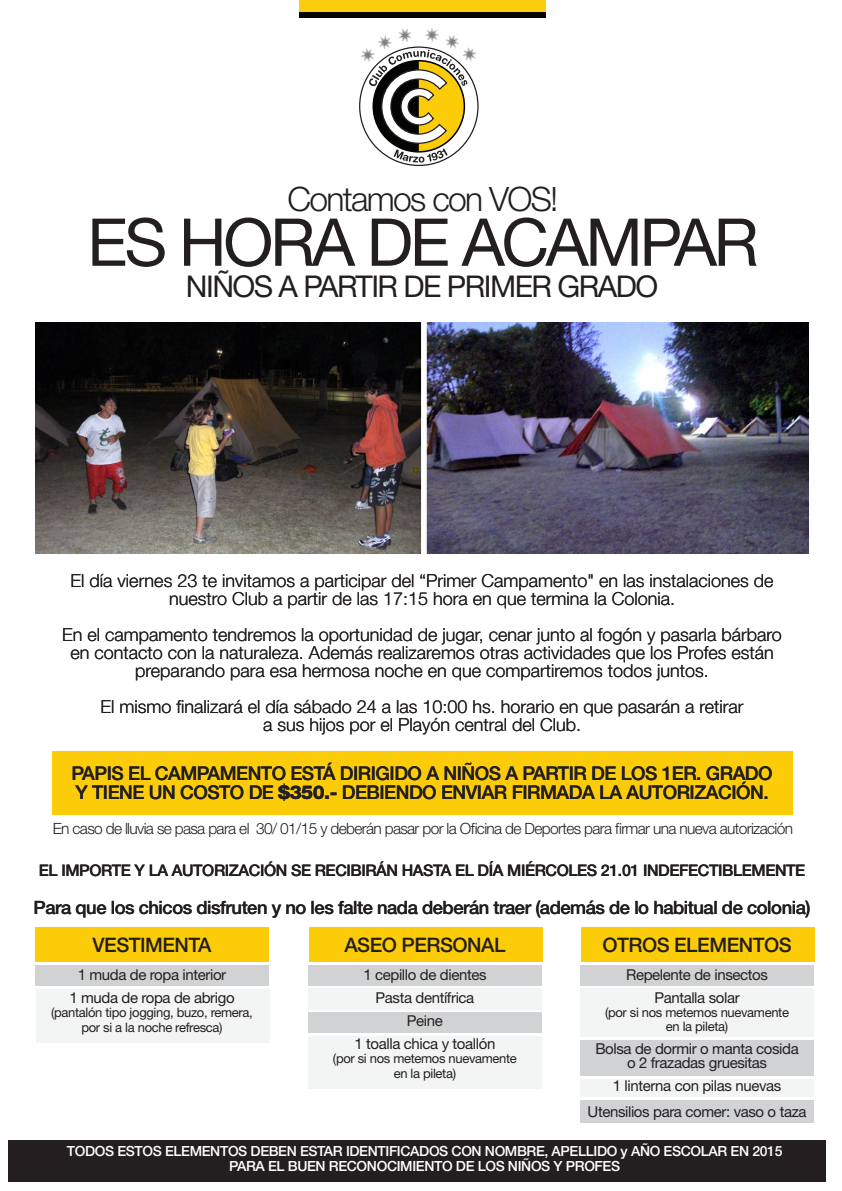
<style>
.page{position:relative;width:842px;height:1191px;background:#fff}
.page>*{position:absolute;margin:0;border:0;box-sizing:border-box;transform-origin:0 0}
.t1{font:66px "Helvetica Neue LT Std";letter-spacing:-.05em;color:#231f20}
.t2{font:300 33.6px "Helvetica Neue LT Std";letter-spacing:-.05em;color:#231f20}
.t3{font:30px "Helvetica Neue LT Std";letter-spacing:-.05em;color:#231f20}
.t4{font:500 20px "Helvetica Neue LT Std";letter-spacing:-.025em;color:#231f20}
.t5{font:500 19px/19.2px "Helvetica Neue LT Std";letter-spacing:-.025em;color:#231f20}
.t6{font:500 18.4px "Helvetica Neue LT Std";letter-spacing:-.025em;color:#231f20}
.t7{font:300 18px/18px "Helvetica Neue LT Std";color:#231f20;text-align:center}
.t8{font:500 16px "Helvetica Neue LT Std";letter-spacing:-.025em;color:#231f20}
.t9{font:300 15.5px "Helvetica Neue LT Std";letter-spacing:-.04em;color:#231f20}
.t10{font:15px/23px "Helvetica Neue LT Std";letter-spacing:-.025em;color:#231f20;text-align:center}
.t11{font:500 14px/15px "Helvetica Neue LT Std";letter-spacing:-.025em;color:#fff;text-align:center}
.t12{font:13px/15px "Helvetica Neue LT Std";letter-spacing:-.025em;color:#231f20;text-align:center}
.s1{font-weight:800}
</style>
<div class="page">
<div style="left:35px;top:965px;width:234px;height:20px;background:#d1d2d4"></div>
<div style="left:36px;top:989px;width:234px;height:53px;background:#f3f4f4"></div>
<div style="left:308px;top:965px;width:234px;height:20px;background:#d1d2d4"></div>
<div style="left:308px;top:988px;width:234px;height:21px;background:#f3f4f4"></div>
<div style="left:308px;top:1012px;width:234px;height:20px;background:#d1d2d4"></div>
<div style="left:308px;top:1036px;width:234px;height:52px;background:#f3f4f4"></div>
<div style="left:581px;top:965px;width:233px;height:20px;background:#d1d2d4"></div>
<div style="left:581px;top:988px;width:233px;height:49px;background:#f3f4f4"></div>
<div style="left:581px;top:1040px;width:233px;height:35px;background:#d1d2d4"></div>
<div style="left:581px;top:1099px;width:233px;height:23px;background:#d1d2d4"></div>
<div style="left:581px;top:1079px;width:233px;height:18px;background:#f3f4f4"></div>
<div style="left:35px;top:927px;width:234px;height:35px;background:#fdcc09"></div>
<div style="left:309px;top:927px;width:233px;height:35px;background:#fdcc09"></div>
<div style="left:581px;top:927px;width:234px;height:35px;background:#fdcc09"></div>
<div style="left:52px;top:751px;width:740px;height:64px;background:#fdcc09"></div>
<svg style="left:361px;top:28px;width:115px;height:135px"></svg>
<div style="left:299px;top:0;width:246px;height:13px;background:#fdcc0c"></div>
<div style="left:299px;top:12px;width:246px;height:5px;background:#040503"></div>
<img style="left:35px;top:322px;width:774px;height:231px">
<div style="left:8px;top:1140px;width:817px;height:41px;background:#231f20"></div>
<h2 class="t2" style="left:287px;top:179px;width:272px">Contamos con VOS!</h2>
<h1 class="t1" style="left:87px;top:203px;width:673px">ES HORA DE ACAMPAR</h1>
<h3 class="t3" style="left:186px;top:268px;width:474px">NIÑOS A PARTIR DE PRIMER GRADO</h3>
<p class="t7" style="left:71px;top:571px;width:704px">El día viernes 23 te invitamos a participar del “Primer Campamento" en las instalaciones de nuestro Club a partir de las 17:15 hora en que termina la Colonia.</p>
<p class="t7" style="left:62px;top:625px;width:721px">En el campamento tendremos la oportunidad de jugar, cenar junto al fogón y pasarla bárbaro en contacto con la naturaleza. Además realizaremos otras actividades que los Profes están preparando para esa hermosa noche en que compartiremos todos juntos.</p>
<p class="t7" style="left:101px;top:697px;width:644px">El mismo finalizará el día sábado 24 a las 10:00 hs. horario en que pasarán a retirar a sus hijos por el Playón central del Club.</p>
<p class="t5" style="left:72px;top:763px;width:703px">PAPIS EL CAMPAMENTO ESTÁ DIRIGIDO A NIÑOS A PARTIR DE LOS 1ER. GRADO<br>Y TIENE UN COSTO DE <span class="s1">$350.-</span> DEBIENDO ENVIAR FIRMADA LA AUTORIZACIÓN.</p>
<p class="t9" style="left:53px;top:819px;width:742px">En caso de lluvia se pasa para el 30/ 01/15 y deberán pasar por la Oficina de Deportes para firmar una nueva autorización</p>
<p class="t8" style="left:39px;top:860px;width:768px">EL IMPORTE Y LA AUTORIZACIÓN SE RECIBIRÁN HASTA EL DÍA MIÉRCOLES 21.01 INDEFECTIBLEMENTE</p>
<p class="t6" style="left:34px;top:897px;width:778px">Para que los chicos disfruten y no les falte nada deberán traer (además de lo habitual de colonia)</p>
<p class="t4" style="left:93px;top:933px;width:120px">VESTIMENTA</p>
<p class="t10" style="left:69px;top:963px;width:167px">1 muda de ropa interior<br>1 muda de ropa de abrigo</p>
<p class="t12" style="left:51px;top:1004px;width:203px">(pantalón tipo jogging, buzo, remera, por si a la noche refresca)</p>
<p class="t4" style="left:344px;top:933px;width:163px">ASEO PERSONAL</p>
<p class="t10" style="left:354px;top:963px;width:142px">1 cepillo de dientes<br>Pasta dentífrica<br>Peine<br>1 toalla chica y toallón</p>
<p class="t12" style="left:333px;top:1050px;width:185px">(por si nos metemos nuevamente en la pileta)</p>
<p class="t4" style="left:602px;top:933px;width:191px">OTROS ELEMENTOS</p>
<p class="t10" style="left:626px;top:963px;width:143px">Repelente de insectos<br>Pantalla solar</p>
<p class="t12" style="left:605px;top:1005px;width:185px;line-height:14px">(por si nos metemos nuevamente en la pileta)</p>
<p class="t10" style="left:595px;top:1041px;width:205px;line-height:14px">Bolsa de dormir o manta cosida o 2 frazadas gruesitas</p>
<p class="t10" style="left:587px;top:1072px;width:221px;line-height:26px">1 linterna con pilas nuevas<br>Utensilios para comer: vaso o taza</p>
<p class="t11" style="left:67px;top:1143px;width:717px">TODOS ESTOS ELEMENTOS DEBEN ESTAR IDENTIFICADOS CON NOMBRE, APELLIDO y AÑO ESCOLAR EN 2015<br>PARA EL BUEN RECONOCIMIENTO DE LOS NIÑOS Y PROFES</p>
</div>
